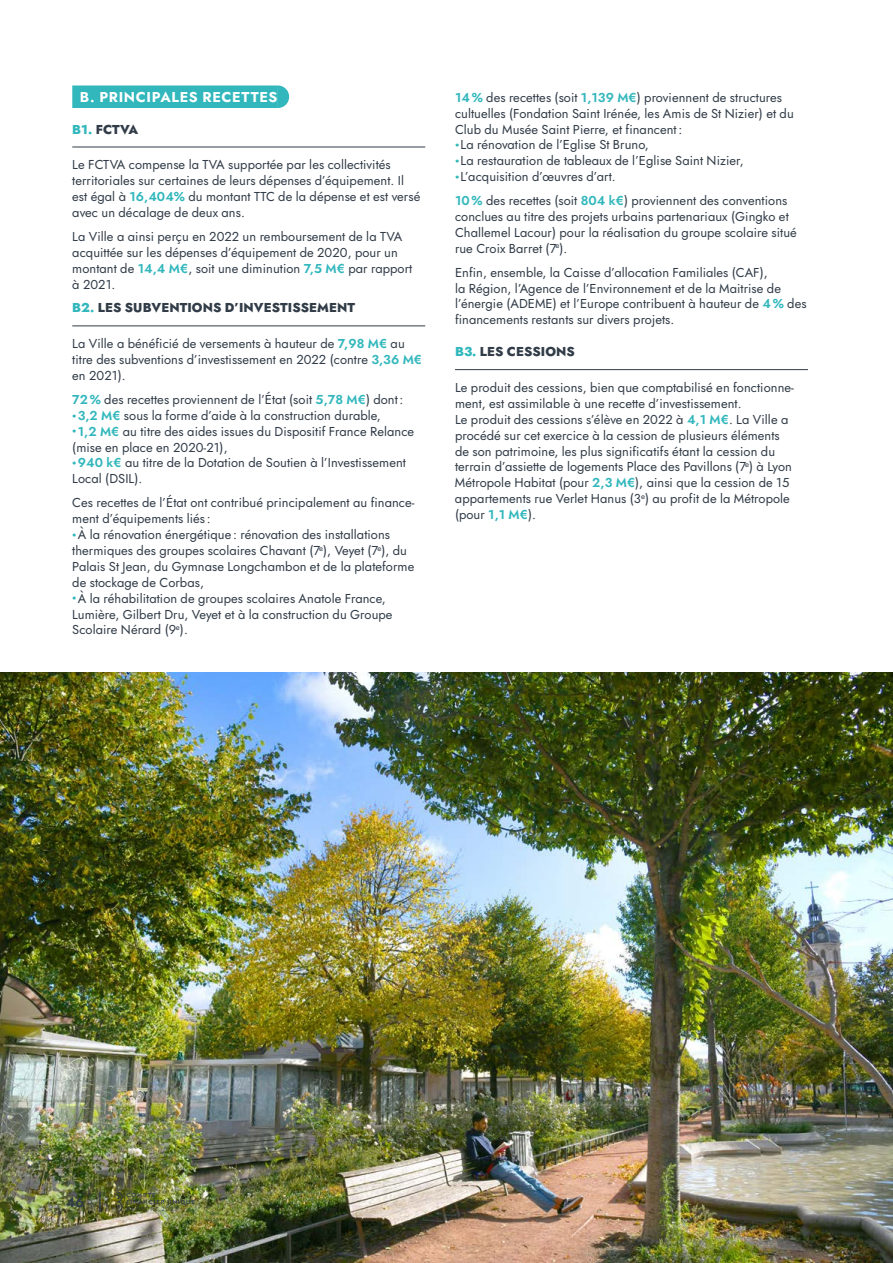
<style>
.page{position:relative;width:893px;height:1263px;background:#fff}
.page>*{position:absolute;margin:0;border:0;box-sizing:border-box;transform-origin:0 0}
.t1{font:700 14.25px "Jost";letter-spacing:.05em;color:#fff}
.t2{font:500 13.8px "Jost";color:#313c48}
.t3{font:12.9px/15.9px "Jost";letter-spacing:.005em;color:#313c48}
.t4{font:800 12.9px "Jost";letter-spacing:.005em;color:#313c48}
.t5{font:700 6.15px/6.4px "Cera Stencil PRO";letter-spacing:.135em;color:#313c48}
.t6{font:6.15px "Cera Stencil PRO";letter-spacing:.125em;color:#313c48}
.s1{color:#31b7bc}
.s2{font-weight:600;color:#31b7bc}
.s3{font-weight:900;color:#31b7bc}
</style>
<div class="page">
<div style="left:72px;top:86px;width:206px;height:22px;background:#31b7bc"></div>
<hr style="left:72px;top:147px;width:353px;height:1px;background:#313c48">
<hr style="left:72px;top:326px;width:353px;height:1px;background:#313c48">
<svg style="left:278px;top:86px;width:11px;height:22px"></svg>
<hr style="left:455px;top:369px;width:353px;height:1px;background:#313c48">
<img style="left:0;top:672px;width:893px;height:591px">
<svg style="left:117px;top:1191px;width:6px;height:21px"></svg>
<svg style="left:100px;top:1192px;width:1px;height:20px"></svg>
<p class="t1" style="left:80px;top:87px;width:199px">B. PRINCIPALES RECETTES</p>
<p class="t4" style="left:72px;top:120px;width:68px"><span class="s1">B1.</span> FCTVA</p>
<p class="t3" style="left:72px;top:157px;width:350px">Le FCTVA compense la TVA supportée par les collectivités territoriales sur certaines de leurs dépenses d’équipement. Il est égal à <span class="s2">16,404%</span> du montant TTC de la dépense et est versé avec un décalage de deux ans.</p>
<p class="t3" style="left:72px;top:229px;width:341px">La Ville a ainsi perçu en 2022 un remboursement de la TVA acquittée sur les dépenses d’équipement de 2020, pour un montant de <span class="s2">14,4 M€</span>, soit une diminution <span class="s2">7,5 M€</span> par rapport à 2021.</p>
<p class="t4" style="left:72px;top:299px;width:284px"><span class="s1">B2.</span> LES SUBVENTIONS D’INVESTISSEMENT</p>
<p class="t3" style="left:72px;top:336px;width:351px">La Ville a bénéficié de versements à hauteur de <span class="s2">7,98 M€</span> au titre des subventions d’investissement en 2022 (contre <span class="s2">3,36 M€ </span>en 2021).</p>
<p class="t3" style="left:72px;top:392px;width:333px"><span class="s2">72%</span> des recettes proviennent de l’État (soit <span class="s2">5,78 M€</span>) dont:</p>
<p class="t3" style="left:72px;top:407px;width:310px"><span class="s3">•</span><span class="s2">3,2 M€</span> sous la forme d’aide à la construction durable,</p>
<p class="t3" style="left:72px;top:423px;width:343px"><span class="s3">•</span> <span class="s2">1,2 M€</span> au titre des aides issues du Dispositif France Relance (mise en place en 2020-21),</p>
<p class="t3" style="left:72px;top:455px;width:335px"><span class="s3">•</span><span class="s2">940 k€</span> au titre de la Dotation de Soutien à l’Investissement<br>Local (DSIL).</p>
<p class="t3" style="left:72px;top:495px;width:344px">Ces recettes de l’État ont contribué principalement au finance&shy;ment d’équipements liés :</p>
<p class="t3" style="left:72px;top:527px;width:344px"><span class="s3">•</span>À la rénovation énergétique : rénovation des installations thermiques des groupes scolaires Chavant (7<sup>e</sup>), Veyet (7<sup>e</sup>), du Palais St Jean, du Gymnase Longchambon et de la plateforme de stockage de Corbas,</p>
<p class="t3" style="left:72px;top:590px;width:322px"><span class="s3">•</span>À la réhabilitation de groupes scolaires Anatole France,<br>Lumière, Gilbert Dru, Veyet et à la construction du Groupe<br>Scolaire Nérard (9<sup>e</sup>).</p>
<p class="t3" style="left:455px;top:89px;width:340px"><span class="s2">14%</span> des recettes (soit <span class="s2">1,139 M€</span>) proviennent de structures cultuelles (Fondation Saint Irénée, les Amis de St Nizier) et du<br>Club du Musée Saint Pierre, et financent:</p>
<p class="t3" style="left:455px;top:137px;width:195px"><span class="s3">•</span> La rénovation de l’Eglise St Bruno,</p>
<p class="t3" style="left:455px;top:153px;width:290px"><span class="s3">•</span> La restauration de tableaux de l’Eglise Saint Nizier,</p>
<p class="t3" style="left:455px;top:165px;width:334px;line-height:23.9px"><span class="s3">•</span> L’acquisition d’œuvres d’art.<br><span class="s2">10%</span> des recettes (soit <span class="s2">804 k€</span>) proviennent des conventions</p>
<p class="t3" style="left:455px;top:209px;width:343px">conclues au titre des projets urbains partenariaux (Gingko et<br>Challemel Lacour) pour la réalisation du groupe scolaire situé rue Croix Barret (7<sup>e</sup>).</p>
<p class="t3" style="left:455px;top:264px;width:353px">Enfin, ensemble, la Caisse d’allocation Familiales (CAF),<br>la Région, l’Agence de l’Environnement et de la Maitrise de l’énergie (ADEME) et l’Europe contribuent à hauteur de <span class="s2">4%</span> des financements restants sur divers projets.</p>
<p class="t4" style="left:455px;top:343px;width:121px"><span class="s1">B3.</span> LES CESSIONS</p>
<p class="t3" style="left:455px;top:380px;width:340px">Le produit des cessions, bien que comptabilisé en fonctionne&shy;ment, est assimilable à une recette d’investissement.<br>Le produit des cessions s’élève en 2022 à <span class="s2">4,1 M€</span>. La Ville a procédé sur cet exercice à la cession de plusieurs éléments de son patrimoine, les plus significatifs étant la cession du terrain d’assiette de logements Place des Pavillons (7<sup>e</sup>) à Lyon Métropole Habitat (pour <span class="s2">2,3 M€</span>), ainsi que la cession de 15 appartements rue Verlet Hanus (3<sup>e</sup>) au profit de la Métropole (pour <span class="s2">1,1 M€</span>).</p>
<p class="t2" style="left:67px;top:1193px;width:19px">46</p>
<p class="t5" style="left:126px;top:1192px;width:70px">COMPTE<br>FINANCIER UNIQUE</p>
<p class="t6" style="left:126px;top:1204px;width:53px">RAPPORT 2022</p>
</div>
